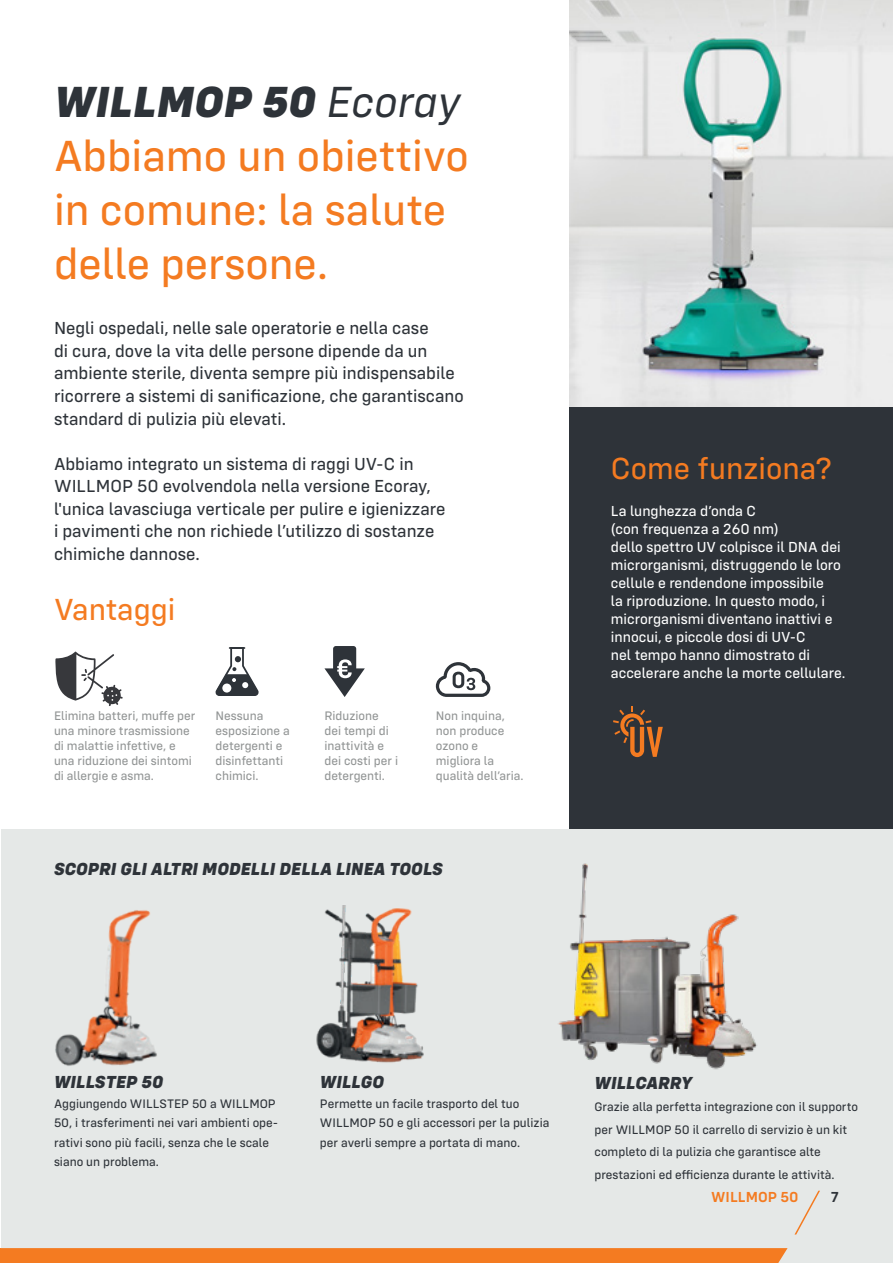
<style>
.page{position:relative;width:893px;height:1263px;background:#fff}
.page>*{position:absolute;margin:0;border:0;box-sizing:border-box;transform-origin:0 0}
.t1{font:45px "Config Text";color:#f47b21}
.t2{font:italic 800 45px "Config";color:#2e3339}
.t3{font:31.5px "Config Text";color:#f47b21}
.t4{font:18px/22.5px "Config Text";color:#2e3339}
.t5{font:italic 800 18px "Config";color:#2e3339}
.t6{font:15px/18px "Config Text";color:#fff}
.t7{font:600 15px "Config";color:#f47b21}
.t8{font:600 15px "Config";color:#2e3339}
.t9{font:12.75px/19.5px "Config Text";color:#2e3339}
.t10{font:12.75px/15px "Config Text";color:#929595}
.s1{font-weight:400}
</style>
<div class="page">
<div style="left:1px;top:829px;width:892px;height:434px;background:#e5e8e7"></div>
<div style="left:570px;top:406px;width:323px;height:422px;background:#2e3339"></div>
<svg style="left:324px;top:646px;width:41px;height:51px"></svg>
<svg style="left:613px;top:706px;width:50px;height:51px"></svg>
<svg style="left:215px;top:647px;width:44px;height:49px"></svg>
<svg style="left:436px;top:662px;width:54px;height:35px"></svg>
<svg style="left:795px;top:1191px;width:25px;height:43px"></svg>
<svg style="left:0;top:1248px;width:788px;height:15px;background:#f37c23"></svg>
<svg style="left:55px;top:652px;width:68px;height:54px"></svg>
<img style="left:558px;top:863px;width:199px;height:220px">
<img style="left:55px;top:910px;width:102px;height:156px">
<img style="left:316px;top:906px;width:108px;height:157px">
<img style="left:570px;top:0;width:323px;height:406px">
<p class="t2" style="left:54px;top:74px;width:409px">WILLMOP 50 <span class="s1">Ecoray</span></p>
<p class="t1" style="left:54px;top:129px;width:416px">Abbiamo un obiettivo</p>
<p class="t1" style="left:54px;top:183px;width:394px">in comune: la salute</p>
<p class="t1" style="left:54px;top:237px;width:275px">delle persone.</p>
<p class="t4" style="left:54px;top:317px;width:411px">Negli ospedali, nelle sale operatorie e nella case<br>di cura, dove la vita delle persone dipende da un ambiente sterile, diventa sempre più indispensabile ricorrere a sistemi di sanificazione, che garantiscano standard di pulizia più elevati.</p>
<p class="t4" style="left:54px;top:452px;width:393px">Abbiamo integrato un sistema di raggi UV-C in WILLMOP 50 evolvendola nella versione Ecoray, l'unica lavasciuga verticale per pulire e igienizzare i pavimenti che non richiede l’utilizzo di sostanze chimiche dannose.</p>
<p class="t3" style="left:54px;top:591px;width:123px">Vantaggi</p>
<p class="t10" style="left:54px;top:708px;width:143px">Elimina batteri, muffe per una minore trasmissione di malattie infettive, e una riduzione dei sintomi di allergie e asma.</p>
<p class="t10" style="left:216px;top:708px;width:76px">Nessuna esposizione a detergenti e disinfettanti chimici.</p>
<p class="t10" style="left:324px;top:708px;width:75px">Riduzione dei tempi di inattività e dei costi per i detergenti.</p>
<p class="t10" style="left:436px;top:708px;width:89px">Non inquina, non produce ozono e migliora la qualità dell’aria.</p>
<p class="t5" style="left:54px;top:857px;width:391px">SCOPRI GLI ALTRI MODELLI DELLA LINEA TOOLS</p>
<p class="t3" style="left:611px;top:450px;width:222px">Come funziona?</p>
<p class="t6" style="left:611px;top:502px;width:147px">La lunghezza d’onda C</p>
<p class="t6" style="left:611px;top:520px;width:169px">(con frequenza a 260 nm)</p>
<p class="t6" style="left:611px;top:538px;width:232px">dello spettro UV colpisce il DNA dei microrganismi, distruggendo le loro cellule e rendendone impossibile<br>la riproduzione. In questo modo, i microrganismi diventano inattivi e innocui, e piccole dosi di UV-C</p>
<p class="t6" style="left:611px;top:646px;width:236px">nel tempo hanno dimostrato di accelerare anche la morte cellulare.</p>
<p class="t5" style="left:54px;top:1071px;width:111px">WILLSTEP 50</p>
<p class="t9" style="left:54px;top:1094px;width:226px">Aggiungendo WILLSTEP 50 a WILLMOP 50, i trasferimenti nei vari ambienti ope&shy;rativi sono più facili, senza che le scale siano un problema.</p>
<p class="t5" style="left:320px;top:1071px;width:66px">WILLGO</p>
<p class="t9" style="left:320px;top:1094px;width:231px">Permette un facile trasporto del tuo<br>WILLMOP 50 e gli accessori per la pulizia per averli sempre a portata di mano.</p>
<p class="t5" style="left:595px;top:1072px;width:99px">WILLCARRY</p>
<p class="t9" style="left:595px;top:1096px;width:265px;line-height:22.5px">Grazie alla perfetta integrazione con il supporto per WILLMOP 50 il carrello di servizio è un kit</p>
<p class="t9" style="left:595px;top:1142px;width:228px">completo di la pulizia che garantisce alte</p>
<p class="t9" style="left:595px;top:1165px;width:242px">prestazioni ed efficienza durante le attività.</p>
<p class="t7" style="left:711px;top:1188px;width:89px">WILLMOP 50</p>
<p class="t8" style="left:831px;top:1188px;width:10px">7</p>
</div>
